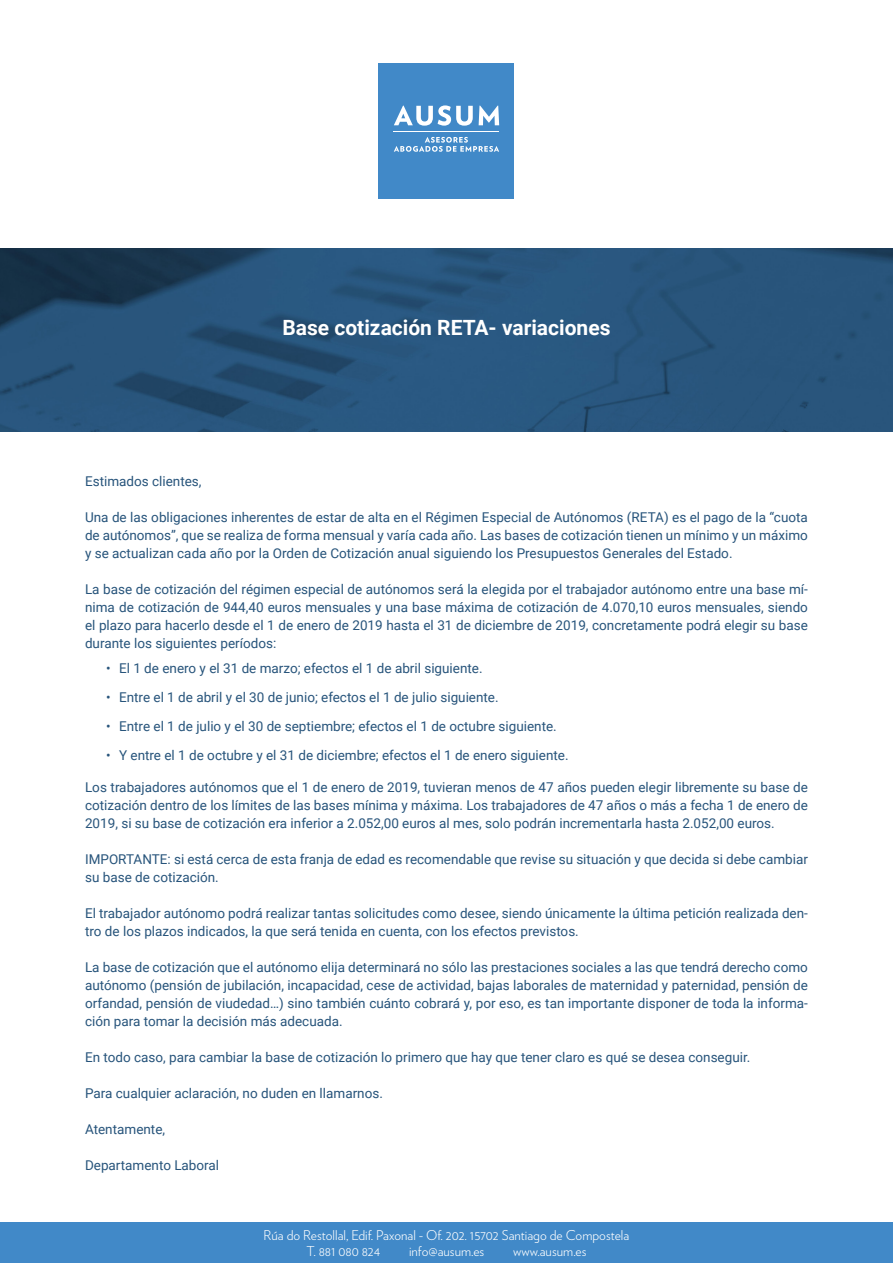
<style>
.page{position:relative;width:893px;height:1263px;background:#fff}
.page>*{position:absolute;margin:0;border:0;box-sizing:border-box;transform-origin:0 0}
.Título{font:700 21px "Roboto";color:#fff}
.Texto_básico{font:13.5px/18px "Roboto";color:#27547b;text-align:justify}
.t1{font:300 13.5px/16.2px "Verlag";color:#fff}
</style>
<div class="page">
<div style="left:0;top:1223px;width:893px;height:40px;background:#4189c8"></div>
<div style="left:379px;top:64px;width:135px;height:135px;background:#4189c8"></div>
<hr style="left:394px;top:131px;width:105px;height:1px;background:#fff">
<svg style="left:394px;top:137px;width:105px;height:15px"></svg>
<svg style="left:394px;top:105px;width:79px;height:21px"></svg>
<svg style="left:479px;top:106px;width:20px;height:19px"></svg>
<img style="left:0;top:249px;width:893px;height:183px">
<p class="Título" style="left:282px;top:312px;width:330px">Base cotización RETA- variaciones</p>
<p class="Texto_básico" style="left:85px;top:472px;width:118px">Estimados clientes,</p>
<p class="Texto_básico" style="left:85px;top:508px;width:724px">Una de las obligaciones inherentes de estar de alta en el Régimen Especial de Autónomos (RETA) es el pago de la “cuota de autónomos”, que se realiza de forma mensual y varía cada año. Las bases de cotización tienen un mínimo y un máximo y se actualizan cada año por la Orden de Cotización anual siguiendo los Presupuestos Generales del Estado.</p>
<p class="Texto_básico" style="left:85px;top:580px;width:724px">La base de cotización del régimen especial de autónomos será la elegida por el trabajador autónomo entre una base mí&shy;nima de cotización de 944,40 euros mensuales y una base máxima de cotización de 4.070,10 euros mensuales, siendo el plazo para hacerlo desde el 1 de enero de 2019 hasta el 31 de diciembre de 2019, concretamente podrá elegir su base durante los siguientes períodos:</p>
<p class="Texto_básico" style="left:106px;top:658px;width:378px">• El 1 de enero y el 31 de marzo; efectos el 1 de abril siguiente.</p>
<p class="Texto_básico" style="left:106px;top:687px;width:394px">• Entre el 1 de abril y el 30 de junio; efectos el 1 de julio siguiente.</p>
<p class="Texto_básico" style="left:106px;top:716px;width:452px">• Entre el 1 de julio y el 30 de septiembre; efectos el 1 de octubre siguiente.</p>
<p class="Texto_básico" style="left:106px;top:745px;width:464px">• Y entre el 1 de octubre y el 31 de diciembre; efectos el 1 de enero siguiente.</p>
<p class="Texto_básico" style="left:85px;top:778px;width:724px">Los trabajadores autónomos que el 1 de enero de 2019, tuvieran menos de 47 años pueden elegir libremente su base de cotización dentro de los límites de las bases mínima y máxima. Los trabajadores de 47 años o más a fecha 1 de enero de 2019, si su base de cotización era inferior a 2.052,00 euros al mes, solo podrán incrementarla hasta 2.052,00 euros.</p>
<p class="Texto_básico" style="left:85px;top:850px;width:724px">IMPORTANTE: si está cerca de esta franja de edad es recomendable que revise su situación y que decida si debe cambiar su base de cotización.</p>
<p class="Texto_básico" style="left:85px;top:904px;width:724px">El trabajador autónomo podrá realizar tantas solicitudes como desee, siendo únicamente la última petición realizada den&shy;tro de los plazos indicados, la que será tenida en cuenta, con los efectos previstos.</p>
<p class="Texto_básico" style="left:85px;top:958px;width:724px">La base de cotización que el autónomo elija determinará no sólo las prestaciones sociales a las que tendrá derecho como autónomo (pensión de jubilación, incapacidad, cese de actividad, bajas laborales de maternidad y paternidad, pensión de orfandad, pensión de viudedad…) sino también cuánto cobrará y, por eso, es tan importante disponer de toda la informa&shy;ción para tomar la decisión más adecuada.</p>
<p class="Texto_básico" style="left:85px;top:1048px;width:667px">En todo caso, para cambiar la base de cotización lo primero que hay que tener claro es qué se desea conseguir.</p>
<p class="Texto_básico" style="left:85px;top:1084px;width:299px">Para cualquier aclaración, no duden en llamarnos.</p>
<p class="Texto_básico" style="left:85px;top:1120px;width:82px">Atentamente,</p>
<p class="Texto_básico" style="left:85px;top:1156px;width:136px">Departamento Laboral</p>
<p class="t1" style="left:306px;top:1226px;width:324px;text-indent:-43px">Rúa do Restollal, Edif. Paxonal - Of. 202. 15702 Santiago de Compostela<br>T. 881 080 824</p>
<p class="t1" style="left:409px;top:1242px;width:77px">info@ausum.es</p>
<p class="t1" style="left:513px;top:1242px;width:75px">www.ausum.es</p>
</div>
